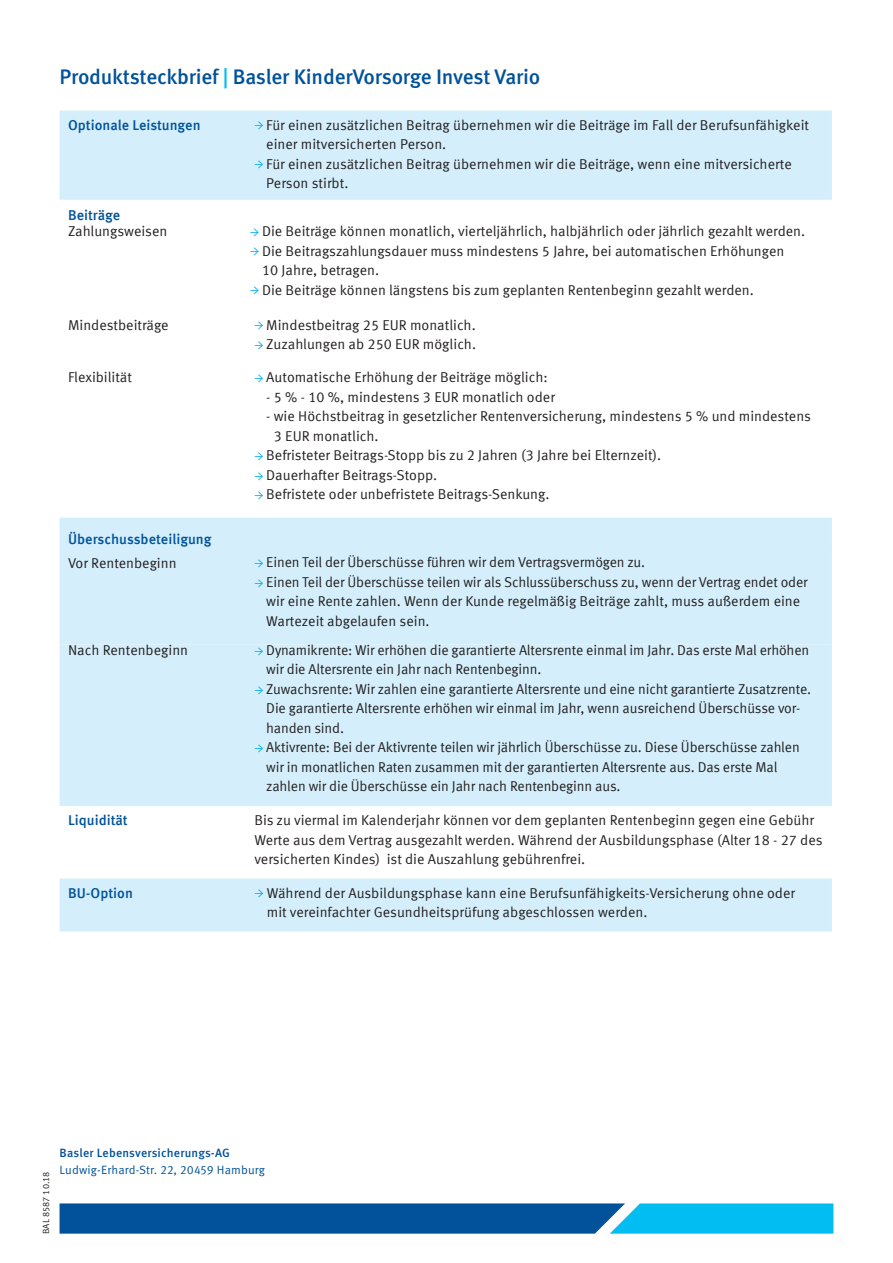
<style>
.page{position:relative;width:893px;height:1263px;background:#fff}
.page>*{position:absolute;margin:0;border:0;box-sizing:border-box;transform-origin:0 0}
._01_Titel_Headline{font:500 21px "Meta Pro";letter-spacing:-.01em;color:#01529a}
.t1{font:14.25px/19.5px "Meta Offc Norm";letter-spacing:-.005em;color:#231f20}
.t2{font:500 14.25px "Meta Offc";color:#01529a}
.t3{font:12px "Meta Pro Norm";letter-spacing:.015em;color:#01529a}
.t4{font:500 12px "Meta Pro";letter-spacing:.015em;color:#01529a}
.t5{font:9px "Meta Offc Norm";color:#231f20}
.s1{color:#01bdf2}
.s2{font-family:"Minion Pro";font-weight:600;color:#00aeef}
</style>
<div class="page">
<svg style="left:60px;top:1203px;width:773px;height:30px;background:#0974b4"></svg>
<div style="left:60px;top:111px;width:772px;height:820px;background:#d4effb"></div>
<svg style="left:60px;top:200px;width:772px;height:678px"></svg>
<div style="left:60px;top:518px;width:772px;height:288px;background:#d4effb"></div>
<div style="left:60px;top:551px;width:772px;height:93px;background:#d4effb"></div>
<p class="_01_Titel_Headline" style="left:60px;top:60px;width:482px">Produktsteckbrief <span class="s1">|</span> Basler KinderVorsorge Invest Vario</p>
<p class="t2" style="left:68px;top:117px;width:134px">Optionale Leistungen</p>
<p class="t1" style="left:266px;top:115px;width:544px;text-indent:-12px"><span class="s2">→</span> Für einen zusätzlichen Beitrag übernehmen wir die Beiträge im Fall der Berufsunfähigkeit einer mitversicherten Person.</p>
<p class="t1" style="left:266px;top:154px;width:527px;text-indent:-12px"><span class="s2">→</span> Für einen zusätzlichen Beitrag übernehmen wir die Beiträge, wenn eine mitversicherte<br>Person stirbt.</p>
<p class="t2" style="left:68px;top:206px;width:54px">Beiträge</p>
<p class="t1" style="left:68px;top:222px;width:101px">Zahlungsweisen</p>
<p class="t1" style="left:250px;top:222px;width:557px"><span class="s2">→</span> Die Beiträge können monatlich, vierteljährlich, halbjährlich oder jährlich gezahlt werden.</p>
<p class="t1" style="left:262px;top:241px;width:524px;text-indent:-12px"><span class="s2">→</span> Die Beitragszahlungsdauer muss mindestens 5 Jahre, bei automatischen Erhöhungen<br>10 Jahre, betragen.</p>
<p class="t1" style="left:250px;top:280px;width:505px"><span class="s2">→</span> Die Beiträge können längstens bis zum geplanten Rentenbeginn gezahlt werden.</p>
<p class="t1" style="left:68px;top:315px;width:102px">Mindestbeiträge</p>
<p class="t1" style="left:254px;top:315px;width:223px"><span class="s2">→</span> Mindestbeitrag 25 EUR monatlich.</p>
<p class="t1" style="left:254px;top:335px;width:223px"><span class="s2">→</span> Zuzahlungen ab 250 EUR möglich.</p>
<p class="t1" style="left:68px;top:368px;width:65px">Flexibilität</p>
<p class="t1" style="left:254px;top:368px;width:295px"><span class="s2">→</span> Automatische Erhöhung der Beiträge möglich:</p>
<p class="t1" style="left:266px;top:388px;width:290px">- 5 % - 10 %, mindestens 3 EUR monatlich oder</p>
<p class="t1" style="left:274px;top:407px;width:539px;text-indent:-8px">- wie Höchstbeitrag in gesetzlicher Rentenversicherung, mindestens 5 % und mindestens<br>3 EUR monatlich.</p>
<p class="t1" style="left:254px;top:446px;width:408px"><span class="s2">→</span> Befristeter Beitrags-Stopp bis zu 2 Jahren (3 Jahre bei Elternzeit).</p>
<p class="t1" style="left:254px;top:466px;width:184px"><span class="s2">→</span> Dauerhafter Beitrags-Stopp.</p>
<p class="t1" style="left:254px;top:485px;width:297px"><span class="s2">→</span> Befristete oder unbefristete Beitrags-Senkung.</p>
<p class="t2" style="left:68px;top:531px;width:145px">Überschussbeteiligung</p>
<p class="t1" style="left:68px;top:553px;width:110px">Vor Rentenbeginn</p>
<p class="t1" style="left:254px;top:553px;width:392px"><span class="s2">→</span> Einen Teil der Überschüsse führen wir dem Vertragsvermögen zu.</p>
<p class="t1" style="left:266px;top:572px;width:543px;text-indent:-12px"><span class="s2">→</span> Einen Teil der Überschüsse teilen wir als Schlussüberschuss zu, wenn der Vertrag endet oder wir eine Rente zahlen. Wenn der Kunde regelmäßig Beiträge zahlt, muss außerdem eine<br>Wartezeit abgelaufen sein.</p>
<p class="t1" style="left:68px;top:641px;width:122px">Nach Rentenbeginn</p>
<p class="t1" style="left:266px;top:640px;width:544px;text-indent:-12px"><span class="s2">→</span> Dynamikrente: Wir erhöhen die garantierte Altersrente einmal im Jahr. Das erste Mal erhöhen wir die Altersrente ein Jahr nach Rentenbeginn.</p>
<p class="t1" style="left:266px;top:679px;width:546px;text-indent:-12px"><span class="s2">→</span> Zuwachsrente: Wir zahlen eine garantierte Altersrente und eine nicht garantierte Zusatzrente.<br>Die garantierte Altersrente erhöhen wir einmal im Jahr, wenn ausreichend Überschüsse vor&shy;handen sind.</p>
<p class="t1" style="left:266px;top:738px;width:535px;text-indent:-12px"><span class="s2">→</span> Aktivrente: Bei der Aktivrente teilen wir jährlich Überschüsse zu. Diese Überschüsse zahlen wir in monatlichen Raten zusammen mit der garantierten Altersrente aus. Das erste Mal zahlen wir die Überschüsse ein Jahr nach Rentenbeginn aus.</p>
<p class="t2" style="left:68px;top:812px;width:61px">Liquidität</p>
<p class="t1" style="left:254px;top:811px;width:570px">Bis zu viermal im Kalenderjahr können vor dem geplanten Rentenbeginn gegen eine Gebühr<br>Werte aus dem Vertrag ausgezahlt werden. Während der Ausbildungsphase (Alter 18 - 27 des versicherten Kindes) ist die Auszahlung gebührenfrei.</p>
<p class="t2" style="left:68px;top:884px;width:66px">BU-Option</p>
<p class="t1" style="left:267px;top:883px;width:530px;text-indent:-12px"><span class="s2">→</span> Während der Ausbildungsphase kann eine Berufsunfähigkeits-Versicherung ohne oder mit vereinfachter Gesundheitsprüfung abgeschlossen werden.</p>
<p class="t5" style="left:41px;top:1234px;width:64px;rotate:-90deg">BAL 8587 10.18</p>
<p class="t4" style="left:60px;top:1144px;width:172px">Basler Lebensversicherungs-AG</p>
<p class="t3" style="left:60px;top:1161px;width:207px">Ludwig-Erhard-Str. 22, 20459 Hamburg</p>
</div>
